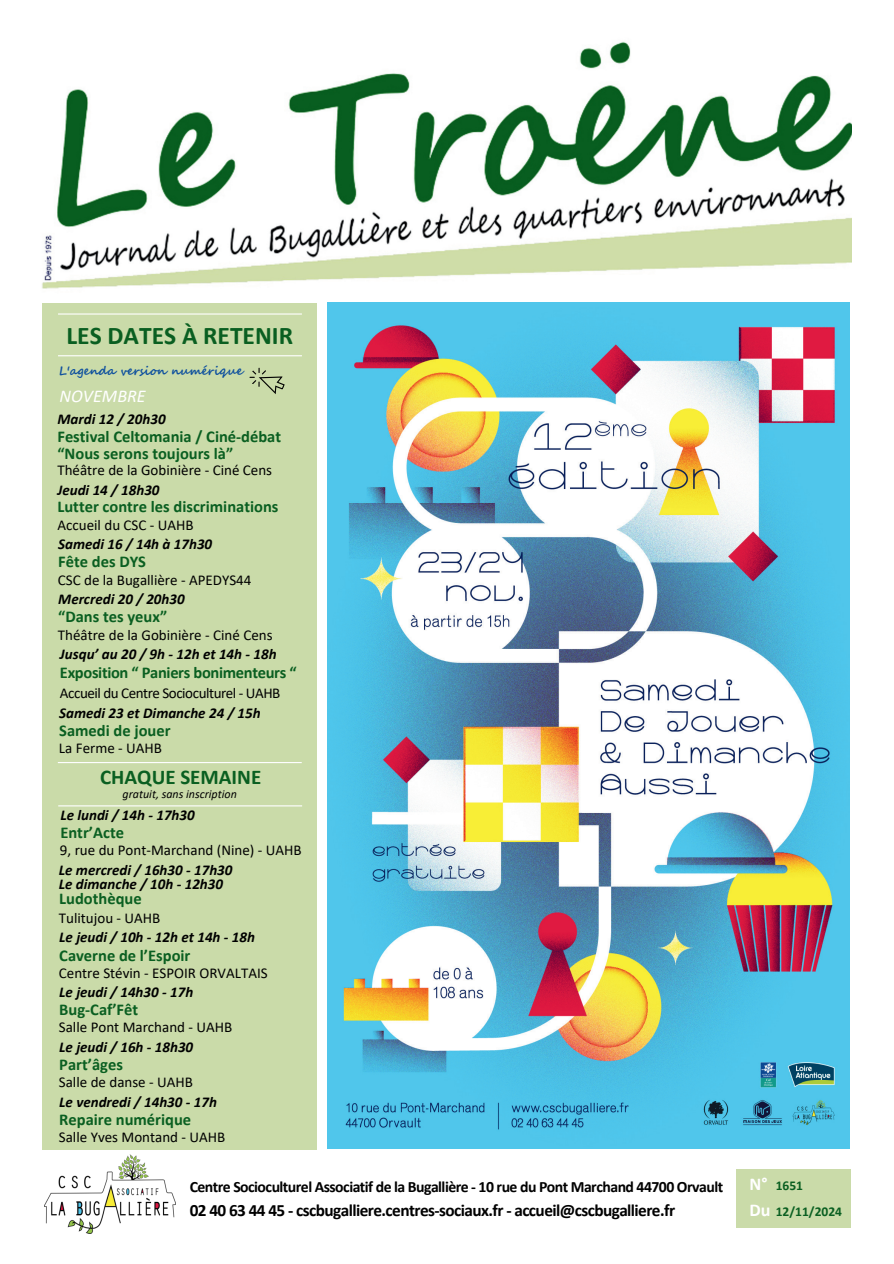
<style>
.page{position:relative;width:894px;height:1264px;background:#fff}
.page>*{position:absolute;margin:0;border:0;box-sizing:border-box;transform-origin:0 0}
.t1{font:700 25.5px "Calibri";color:#0a5f21}
.t2{font:700 21px "Calibri";color:#0a5f21}
.t3{font:italic 18px "Calibri";color:#fff}
.t4{font:700 18px/25.5px "Calibri";color:#fff}
.t5{font:700 17.25px "Calibri";letter-spacing:-.035em;color:#000}
.t6{font:700 16.5px/16.8px "Calibri";color:#0a5f21}
.t7{font:700 16.5px "Calibri";letter-spacing:-.02em;color:#0a5f21}
.t8{font:700 15.75px "Calibri";letter-spacing:-.035em;color:#000}
.t9{font:italic 700 15px "Calibri";color:#000}
.t10{font:15px "Calibri";color:#000}
.t11{font:15px "Calibri";letter-spacing:-.03em;color:#000}
.t12{font:700 13.5px/25.7px "Calibri";color:#0a5f21}
.t13{font:700 12px "Segoe Script";color:#0d4f9e}
.t14{font:italic 12px "Calibri";color:#000}
</style>
<div class="page">
<div style="left:43px;top:303px;width:274px;height:846px;background:#cadba9"></div>
<img style="left:42px;top:41px;width:809px;height:248px">
<img style="left:44px;top:1154px;width:132px;height:79px">
<div style="left:736px;top:1168px;width:114px;height:59px;background:#cadba9"></div>
<svg style="left:249px;top:368px;width:35px;height:26px"></svg>
<hr style="left:58px;top:313px;width:244px;height:1px;background:#fff">
<hr style="left:58px;top:355px;width:244px;height:1px;background:#fff">
<hr style="left:58px;top:762px;width:244px;height:1px;background:#fff">
<hr style="left:58px;top:805px;width:244px;height:1px;background:#fff">
<img style="left:328px;top:303px;width:521px;height:845px">
<h1 class="t1" style="left:66px;top:317px;width:228px">LES DATES À RETENIR</h1>
<p class="t13" style="left:59px;top:361px;width:185px">L'agenda version numérique</p>
<p class="t3" style="left:60px;top:383px;width:88px">NOVEMBRE</p>
<p class="t9" style="left:57px;top:408px;width:110px">Mardi 12 / 20h30</p>
<p class="t10" style="left:57px;top:460px;width:216px">Théâtre de la Gobinière - Ciné Cens</p>
<p class="t6" style="left:57px;top:427px;width:225px">Festival Celtomania / Ciné-débat “Nous serons toujours là”</p>
<p class="t9" style="left:57px;top:479px;width:104px">Jeudi 14 / 18h30</p>
<p class="t10" style="left:57px;top:514px;width:138px">Accueil du CSC - UAHB</p>
<p class="t6" style="left:57px;top:498px;width:222px">Lutter contre les discriminations</p>
<p class="t9" style="left:58px;top:533px;width:155px">Samedi 16 / 14h à 17h30</p>
<p class="t10" style="left:58px;top:569px;width:195px">CSC de la Bugallière - APEDYS44</p>
<p class="t6" style="left:58px;top:553px;width:89px">Fête des DYS</p>
<p class="t9" style="left:58px;top:588px;width:128px">Mercredi 20 / 20h30</p>
<p class="t10" style="left:58px;top:624px;width:216px">Théâtre de la Gobinière - Ciné Cens</p>
<p class="t6" style="left:58px;top:608px;width:110px">“Dans tes yeux”</p>
<p class="t9" style="left:60px;top:643px;width:218px">Jusqu’ au 20 / 9h - 12h et 14h - 18h</p>
<p class="t7" style="left:60px;top:660px;width:238px">Exposition “ Paniers bonimenteurs “</p>
<p class="t11" style="left:60px;top:683px;width:222px">Accueil du Centre Socioculturel - UAHB</p>
<p class="t9" style="left:59px;top:702px;width:203px">Samedi 23 et Dimanche 24 / 15h</p>
<p class="t10" style="left:59px;top:738px;width:105px">La Ferme - UAHB</p>
<h2 class="t2" style="left:100px;top:762px;width:163px">CHAQUE SEMAINE</h2>
<p class="t14" style="left:123px;top:785px;width:116px">gratuit, sans inscription</p>
<p class="t6" style="left:59px;top:722px;width:113px">Samedi de jouer</p>
<p class="t9" style="left:60px;top:804px;width:136px">Le lundi / 14h - 17h30</p>
<p class="t10" style="left:60px;top:839px;width:243px">9, rue du Pont-Marchand (Nine) - UAHB</p>
<p class="t6" style="left:60px;top:824px;width:65px">Entr’Acte</p>
<p class="t9" style="left:59px;top:859px;width:175px">Le mercredi / 16h30 - 17h30</p>
<p class="t10" style="left:59px;top:907px;width:103px">Tulitujou - UAHB</p>
<p class="t9" style="left:59px;top:873px;width:166px">Le dimanche / 10h - 12h30</p>
<p class="t6" style="left:59px;top:890px;width:84px">Ludothèque</p>
<p class="t9" style="left:59px;top:926px;width:197px">Le jeudi / 10h - 12h et 14h - 18h</p>
<p class="t10" style="left:59px;top:962px;width:210px">Centre Stévin - ESPOIR ORVALTAIS</p>
<p class="t6" style="left:59px;top:946px;width:133px">Caverne de l’Espoir</p>
<p class="t9" style="left:59px;top:981px;width:135px">Le jeudi / 14h30 - 17h</p>
<p class="t10" style="left:59px;top:1017px;width:175px">Salle Pont Marchand - UAHB</p>
<p class="t6" style="left:59px;top:1001px;width:80px">Bug-Caf’Fêt</p>
<p class="t9" style="left:59px;top:1036px;width:135px">Le jeudi / 16h - 18h30</p>
<p class="t10" style="left:59px;top:1071px;width:135px">Salle de danse - UAHB</p>
<p class="t6" style="left:59px;top:1056px;width:65px">Part’âges</p>
<p class="t9" style="left:59px;top:1091px;width:159px">Le vendredi / 14h30 - 17h</p>
<p class="t10" style="left:59px;top:1126px;width:168px">Salle Yves Montand - UAHB</p>
<p class="t6" style="left:59px;top:1110px;width:133px">Repaire numérique</p>
<p class="t8" style="left:190px;top:1175px;width:535px">Centre Socioculturel Associatif de la Bugallière - 10 rue du Pont Marchand 44700 Orvault</p>
<p class="t4" style="left:749px;top:1171px;width:23px">N°<br>Du</p>
<p class="t12" style="left:775px;top:1172px;width:68px">1651<br>12/11/2024</p>
<p class="t5" style="left:190px;top:1197px;width:487px">02 40 63 44 45 - cscbugalliere.centres-sociaux.fr - accueil@cscbugalliere.fr</p>
</div>
